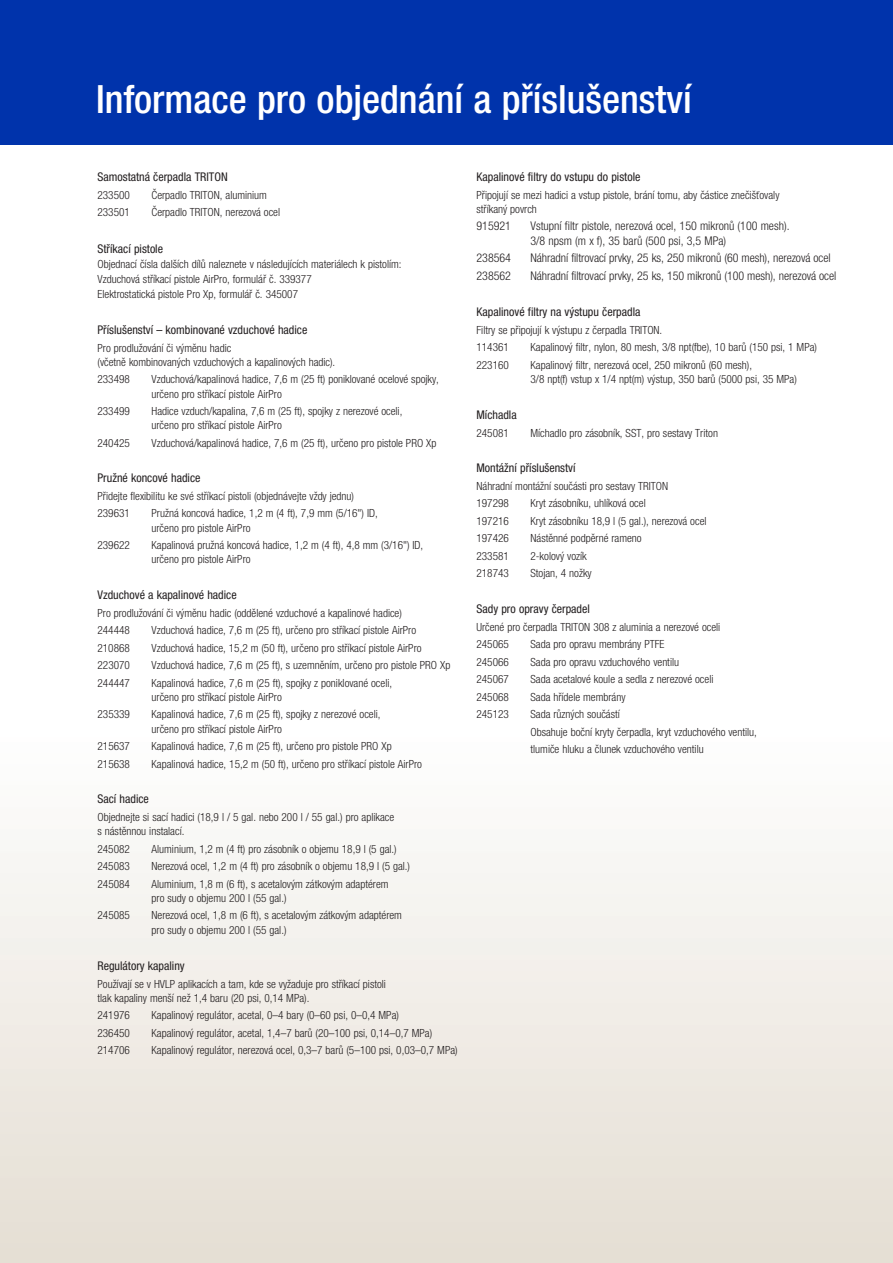
<style>
.page{position:relative;width:893px;height:1263px;background:#fff}
.page>*{position:absolute;margin:0;border:0;box-sizing:border-box;transform-origin:0 0}
.t1{font:500 condensed 39px "Helvetica Neue LTCE";color:#fff}
.t2{font:condensed 12px "Helvetica Neue LTCE";color:#231f20}
.t3{font:300 condensed 12px/14.2px "Helvetica Neue LTCE";letter-spacing:-.005em;color:#231f20}
.t4{font:300 condensed 11.25px/14.2px "Helvetica Neue LTCE";color:#231f20}
</style>
<div class="page">
<div style="left:0;top:727px;width:893px;height:536px;background:linear-gradient(to bottom,#fefffe,#e5ded3)"></div>
<div style="left:0;top:0;width:893px;height:145px;background:#0033ab"></div>
<h1 class="t1" style="left:96px;top:76px;width:597px">Informace pro objednání a příslušenství</h1>
<p class="t2" style="left:98px;top:170px;width:132px">Samostatná čerpadla TRITON</p>
<p class="t4" style="left:98px;top:187px;width:34px">233500</p>
<p class="t4" style="left:152px;top:187px;width:117px">Čerpadlo TRITON, aluminium</p>
<p class="t4" style="left:98px;top:205px;width:34px">233501</p>
<p class="t4" style="left:152px;top:205px;width:130px">Čerpadlo TRITON, nerezová ocel</p>
<p class="t2" style="left:98px;top:241px;width:67px">Stříkací pistole</p>
<p class="t4" style="left:98px;top:256px;width:306px;line-height:15px">Objednací čísla dalších dílů naleznete v následujících materiálech k pistolím:<br>Vzduchová stříkací pistole AirPro, formulář č. 339377<br>Elektrostatická pistole Pro Xp, formulář č. 345007</p>
<p class="t2" style="left:98px;top:323px;width:211px">Příslušenství – kombinované vzduchové hadice</p>
<p class="t4" style="left:98px;top:340px;width:239px">Pro prodlužování či výměnu hadic<br>(včetně kombinovaných vzduchových a kapalinových hadic).</p>
<p class="t4" style="left:98px;top:372px;width:34px">233498</p>
<p class="t4" style="left:152px;top:372px;width:289px">Vzduchová/kapalinová hadice, 7,6 m (25 ft) poniklované ocelové spojky, určeno pro stříkací pistole AirPro</p>
<p class="t4" style="left:98px;top:404px;width:34px">233499</p>
<p class="t4" style="left:152px;top:404px;width:252px">Hadice vzduch/kapalina, 7,6 m (25 ft), spojky z nerezové oceli, určeno pro stříkací pistole AirPro</p>
<p class="t4" style="left:98px;top:436px;width:34px">240425</p>
<p class="t4" style="left:152px;top:436px;width:286px">Vzduchová/kapalinová hadice, 7,6 m (25 ft), určeno pro pistole PRO Xp</p>
<p class="t2" style="left:98px;top:471px;width:104px">Pružné koncové hadice</p>
<p class="t4" style="left:98px;top:487px;width:258px;line-height:17.5px">Přidejte flexibilitu ke své stříkací pistoli (objednávejte vždy jednu)<br>239631</p>
<p class="t4" style="left:152px;top:506px;width:228px">Pružná koncová hadice, 1,2 m (4 ft), 7,9 mm (5/16") ID, určeno pro pistole AirPro</p>
<p class="t4" style="left:98px;top:538px;width:34px">239622</p>
<p class="t4" style="left:152px;top:538px;width:273px">Kapalinová pružná koncová hadice, 1,2 m (4 ft), 4,8 mm (3/16") ID, určeno pro pistole AirPro</p>
<p class="t2" style="left:98px;top:588px;width:141px">Vzduchové a kapalinové hadice</p>
<p class="t4" style="left:98px;top:604px;width:306px;line-height:17.5px">Pro prodlužování či výměnu hadic (oddělené vzduchové a kapalinové hadice)<br>244448</p>
<p class="t4" style="left:152px;top:623px;width:266px">Vzduchová hadice, 7,6 m (25 ft), určeno pro stříkací pistole AirPro</p>
<p class="t4" style="left:98px;top:640px;width:34px">210868</p>
<p class="t4" style="left:152px;top:640px;width:272px">Vzduchová hadice, 15,2 m (50 ft), určeno pro stříkací pistole AirPro</p>
<p class="t4" style="left:98px;top:658px;width:34px">223070</p>
<p class="t4" style="left:152px;top:658px;width:300px">Vzduchová hadice, 7,6 m (25 ft), s uzemněním, určeno pro pistole PRO Xp</p>
<p class="t4" style="left:98px;top:675px;width:34px">244447</p>
<p class="t4" style="left:152px;top:675px;width:242px">Kapalinová hadice, 7,6 m (25 ft), spojky z poniklované oceli, určeno pro stříkací pistole AirPro</p>
<p class="t4" style="left:98px;top:707px;width:34px">235339</p>
<p class="t4" style="left:152px;top:707px;width:231px">Kapalinová hadice, 7,6 m (25 ft), spojky z nerezové oceli, určeno pro stříkací pistole AirPro</p>
<p class="t4" style="left:98px;top:739px;width:34px">215637</p>
<p class="t4" style="left:152px;top:739px;width:242px">Kapalinová hadice, 7,6 m (25 ft), určeno pro pistole PRO Xp</p>
<p class="t4" style="left:98px;top:756px;width:34px">215638</p>
<p class="t4" style="left:152px;top:756px;width:272px">Kapalinová hadice, 15,2 m (50 ft), určeno pro stříkací pistole AirPro</p>
<p class="t2" style="left:98px;top:792px;width:53px">Sací hadice</p>
<p class="t4" style="left:98px;top:810px;width:298px">Objednejte si sací hadici (18,9 l / 5 gal. nebo 200 l / 55 gal.) pro aplikace s nástěnnou instalací.</p>
<p class="t4" style="left:98px;top:841px;width:34px">245082</p>
<p class="t4" style="left:152px;top:841px;width:247px">Aluminium, 1,2 m (4 ft) pro zásobník o objemu 18,9 l (5 gal.)</p>
<p class="t4" style="left:98px;top:859px;width:34px">245083</p>
<p class="t4" style="left:152px;top:859px;width:260px">Nerezová ocel, 1,2 m (4 ft) pro zásobník o objemu 18,9 l (5 gal.)</p>
<p class="t4" style="left:98px;top:876px;width:34px">245084</p>
<p class="t4" style="left:152px;top:876px;width:238px">Aluminium, 1,8 m (6 ft), s acetalovým zátkovým adaptérem pro sudy o objemu 200 l (55 gal.)</p>
<p class="t4" style="left:98px;top:908px;width:34px">245085</p>
<p class="t4" style="left:152px;top:908px;width:252px">Nerezová ocel, 1,8 m (6 ft), s acetalovým zátkovým adaptérem pro sudy o objemu 200 l (55 gal.)</p>
<p class="t2" style="left:98px;top:959px;width:89px">Regulátory kapaliny</p>
<p class="t4" style="left:98px;top:976px;width:290px">Používají se v HVLP aplikacích a tam, kde se vyžaduje pro stříkací pistoli tlak kapaliny menší než 1,4 baru (20 psi, 0,14 MPa).</p>
<p class="t4" style="left:98px;top:1008px;width:34px">241976</p>
<p class="t4" style="left:152px;top:1008px;width:249px">Kapalinový regulátor, acetal, 0–4 bary (0–60 psi, 0–0,4 MPa)</p>
<p class="t4" style="left:98px;top:1025px;width:34px">236450</p>
<p class="t4" style="left:152px;top:1025px;width:282px">Kapalinový regulátor, acetal, 1,4–7 barů (20–100 psi, 0,14–0,7 MPa)</p>
<p class="t4" style="left:98px;top:1043px;width:34px">214706</p>
<p class="t4" style="left:152px;top:1043px;width:308px">Kapalinový regulátor, nerezová ocel, 0,3–7 barů (5–100 psi, 0,03–0,7 MPa)</p>
<p class="t2" style="left:476px;top:170px;width:165px">Kapalinové filtry do vstupu do pistole</p>
<p class="t4" style="left:476px;top:187px;width:304px">Připojují se mezi hadici a vstup pistole, brání tomu, aby částice znečišťovaly stříkaný povrch</p>
<p class="t3" style="left:476px;top:219px;width:36px">915921</p>
<p class="t3" style="left:530px;top:219px;width:261px">Vstupní filtr pistole, nerezová ocel, 150 mikronů (100 mesh).<br>3/8 npsm (m x f), 35 barů (500 psi, 3,5 MPa)</p>
<p class="t3" style="left:476px;top:251px;width:36px">238564</p>
<p class="t3" style="left:530px;top:251px;width:302px">Náhradní filtrovací prvky, 25 ks, 250 mikronů (60 mesh), nerezová ocel</p>
<p class="t3" style="left:476px;top:268px;width:36px">238562</p>
<p class="t3" style="left:530px;top:268px;width:307px">Náhradní filtrovací prvky, 25 ks, 150 mikronů (100 mesh), nerezová ocel</p>
<p class="t2" style="left:476px;top:305px;width:165px">Kapalinové filtry na výstupu čerpadla</p>
<p class="t4" style="left:476px;top:321px;width:187px;line-height:17.5px">Filtry se připojují k výstupu z čerpadla TRITON.<br>114361</p>
<p class="t4" style="left:530px;top:340px;width:288px">Kapalinový filtr, nylon, 80 mesh, 3/8 npt(fbe), 10 barů (150 psi, 1 MPa)</p>
<p class="t4" style="left:476px;top:357px;width:34px">223160</p>
<p class="t4" style="left:530px;top:357px;width:268px">Kapalinový filtr, nerezová ocel, 250 mikronů (60 mesh),<br>3/8 npt(f) vstup x 1/4 npt(m) výstup, 350 barů (5000 psi, 35 MPa)</p>
<p class="t2" style="left:476px;top:408px;width:42px">Míchadla</p>
<p class="t4" style="left:476px;top:425px;width:34px">245081</p>
<p class="t4" style="left:530px;top:425px;width:189px">Míchadlo pro zásobník, SST, pro sestavy Triton</p>
<p class="t2" style="left:476px;top:461px;width:101px">Montážní příslušenství</p>
<p class="t4" style="left:476px;top:477px;width:193px;line-height:17.5px">Náhradní montážní součásti pro sestavy TRITON<br>197298</p>
<p class="t4" style="left:530px;top:496px;width:117px">Kryt zásobníku, uhlíková ocel</p>
<p class="t4" style="left:476px;top:514px;width:34px">197216</p>
<p class="t4" style="left:530px;top:514px;width:178px">Kryt zásobníku 18,9 l (5 gal.), nerezová ocel</p>
<p class="t4" style="left:476px;top:531px;width:34px">197426</p>
<p class="t4" style="left:530px;top:531px;width:113px">Nástěnné podpěrné rameno</p>
<p class="t4" style="left:476px;top:549px;width:34px">233581</p>
<p class="t4" style="left:530px;top:549px;width:58px">2-kolový vozík</p>
<p class="t4" style="left:476px;top:566px;width:34px">218743</p>
<p class="t4" style="left:530px;top:566px;width:63px">Stojan, 4 nožky</p>
<p class="t2" style="left:476px;top:602px;width:115px">Sady pro opravy čerpadel</p>
<p class="t4" style="left:476px;top:618px;width:245px;line-height:17.5px">Určené pro čerpadla TRITON 308 z aluminia a nerezové oceli<br>245065</p>
<p class="t4" style="left:530px;top:637px;width:136px">Sada pro opravu membrány PTFE</p>
<p class="t4" style="left:476px;top:654px;width:34px">245066</p>
<p class="t4" style="left:530px;top:654px;width:150px">Sada pro opravu vzduchového ventilu</p>
<p class="t4" style="left:476px;top:672px;width:34px">245067</p>
<p class="t4" style="left:530px;top:672px;width:184px">Sada acetalové koule a sedla z nerezové oceli</p>
<p class="t4" style="left:476px;top:689px;width:34px">245068</p>
<p class="t4" style="left:530px;top:689px;width:97px">Sada hřídele membrány</p>
<p class="t4" style="left:476px;top:707px;width:34px">245123</p>
<p class="t4" style="left:530px;top:705px;width:228px;line-height:17.5px">Sada různých součástí<br>Obsahuje boční kryty čerpadla, kryt vzduchového ventilu, tlumiče hluku a člunek vzduchového ventilu</p>
</div>
